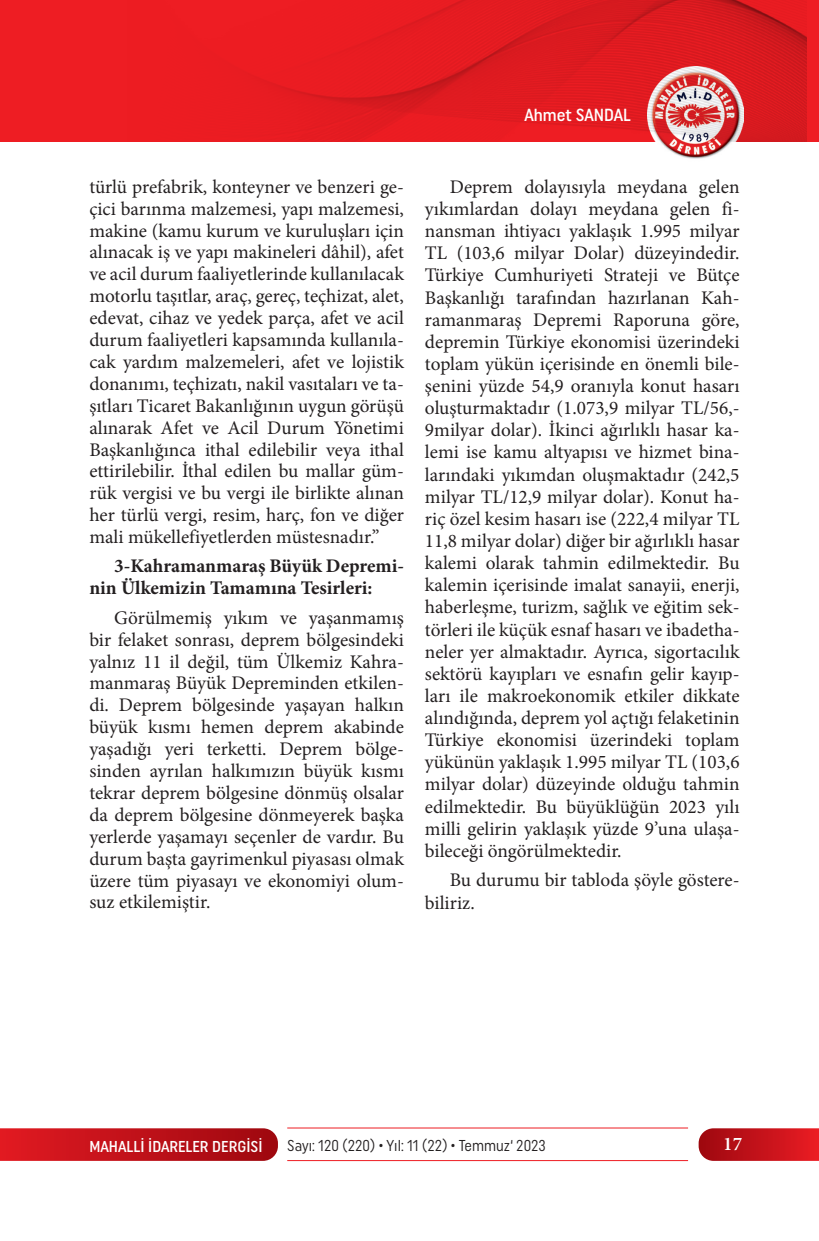
<style>
.page{position:relative;width:819px;height:1241px;background:#fff}
.page>*{position:absolute;margin:0;border:0;box-sizing:border-box;transform-origin:0 0}
.t1{font:19.25px/22.1px "Minion Pro";color:#231f20;text-align:justify}
.t2{font:700 19.25px/21.9px "Minion Pro";color:#231f20}
.t3{font:600 19.25px "Minion Pro";color:#fff}
.t4{font:500 17.5px "Uniform Condensed";color:#fff}
.t5{font:15.75px "Uniform Condensed";color:#231f20;scale:.95 1}
.t6{font:500 15.75px "Uniform Condensed";color:#fff}
</style>
<div class="page">
<svg style="left:0;top:1128px;width:278px;height:32px;background:#c1151c"></svg>
<svg style="left:698px;top:1128px;width:121px;height:32px;background:#c61a22"></svg>
<hr style="left:287px;top:1127px;width:401px;height:1px;background:#ee1d23">
<hr style="left:287px;top:1159px;width:401px;height:1px;background:#ee1d23">
<div style="left:0;top:0;width:819px;height:141px;background:#ee1d23"></div>
<img style="left:647px;top:141px;width:96px;height:18px">
<img style="left:256px;top:0;width:550px;height:141px">
<p class="t4" style="left:524px;top:105px;width:108px">Ahmet SANDAL</p>
<p class="t1" style="left:89px;top:176px;width:316px">türlü prefabrik, konteyner ve benzeri ge&shy;çici barınma malzemesi, yapı malzemesi, makine (kamu kurum ve kuruluşları için alınacak iş ve yapı makineleri dâhil), afet ve acil durum faaliyetlerinde kullanılacak motorlu taşıtlar, araç, gereç, teçhizat, alet, edevat, cihaz ve yedek parça, afet ve acil durum faaliyetleri kapsamında kullanıla&shy;cak yardım malzemeleri, afet ve lojistik donanımı, teçhizatı, nakil vasıtaları ve ta&shy;şıtları Ticaret Bakanlığının uygun görüşü alınarak Afet ve Acil Durum Yönetimi Başkanlığınca ithal edilebilir veya ithal ettirilebilir. İthal edilen bu mallar güm&shy;rük vergisi ve bu vergi ile birlikte alınan her türlü vergi, resim, harç, fon ve diğer mali mükellefiyetlerden müstesnadır.”</p>
<p class="t2" style="left:89px;top:555px;width:316px;text-indent:25px">3-Kahramanmaraş Büyük Depremi&shy;nin Ülkemizin Tamamına Tesirleri:</p>
<p class="t1" style="left:89px;top:606px;width:316px;text-indent:25px">Görülmemiş yıkım ve yaşanmamış bir felaket sonrası, deprem bölgesindeki yalnız 11 il değil, tüm Ülkemiz Kahra&shy;manmaraş Büyük Depreminden etkilen&shy;di. Deprem bölgesinde yaşayan halkın büyük kısmı hemen deprem akabinde yaşadığı yeri terketti. Deprem bölge&shy;sinden ayrılan halkımızın büyük kısmı tekrar deprem bölgesine dönmüş olsalar da deprem bölgesine dönmeyerek başka yerlerde yaşamayı seçenler de vardır. Bu durum başta gayrimenkul piyasası olmak üzere tüm piyasayı ve ekonomiyi olum&shy;suz etkilemiştir.</p>
<p class="t1" style="left:425px;top:176px;width:316px;text-indent:25px">Deprem dolayısıyla meydana gelen yıkımlardan dolayı meydana gelen fi&shy;nansman ihtiyacı yaklaşık 1.995 milyar TL (103,6 milyar Dolar) düzeyindedir.<br>Türkiye Cumhuriyeti Strateji ve Bütçe Başkanlığı tarafından hazırlanan Kah&shy;ramanmaraş Depremi Raporuna göre, depremin Türkiye ekonomisi üzerindeki toplam yükün içerisinde en önemli bile&shy;şenini yüzde 54,9 oranıyla konut hasarı oluşturmaktadır (1.073,9 milyar TL/56,- 9milyar dolar). İkinci ağırlıklı hasar ka&shy;lemi ise kamu altyapısı ve hizmet bina&shy;larındaki yıkımdan oluşmaktadır (242,5 milyar TL/12,9 milyar dolar). Konut ha&shy;riç özel kesim hasarı ise (222,4 milyar TL 11,8 milyar dolar) diğer bir ağırlıklı hasar kalemi olarak tahmin edilmektedir. Bu kalemin içerisinde imalat sanayii, enerji, haberleşme, turizm, sağlık ve eğitim sek&shy;törleri ile küçük esnaf hasarı ve ibadetha&shy;neler yer almaktadır. Ayrıca, sigortacılık sektörü kayıpları ve esnafın gelir kayıp&shy;ları ile makroekonomik etkiler dikkate alındığında, deprem yol açtığı felaketinin Türkiye ekonomisi üzerindeki toplam yükünün yaklaşık 1.995 milyar TL (103,6 milyar dolar) düzeyinde olduğu tahmin edilmektedir. Bu büyüklüğün 2023 yılı milli gelirin yaklaşık yüzde 9’una ulaşa&shy;bileceği öngörülmektedir.</p>
<p class="t1" style="left:425px;top:869px;width:316px;text-indent:25px">Bu durumu bir tabloda şöyle göstere&shy;biliriz.</p>
<p class="t6" style="left:89px;top:1136px;width:175px">MAHALLİ İDARELER DERGİSİ</p>
<p class="t5" style="left:287px;top:1136px;width:274px">Sayı: 120 (220) • Yıl: 11 (22) • Temmuz‘ 2023</p>
<p class="t3" style="left:723px;top:1130px;width:20px">17</p>
</div>
